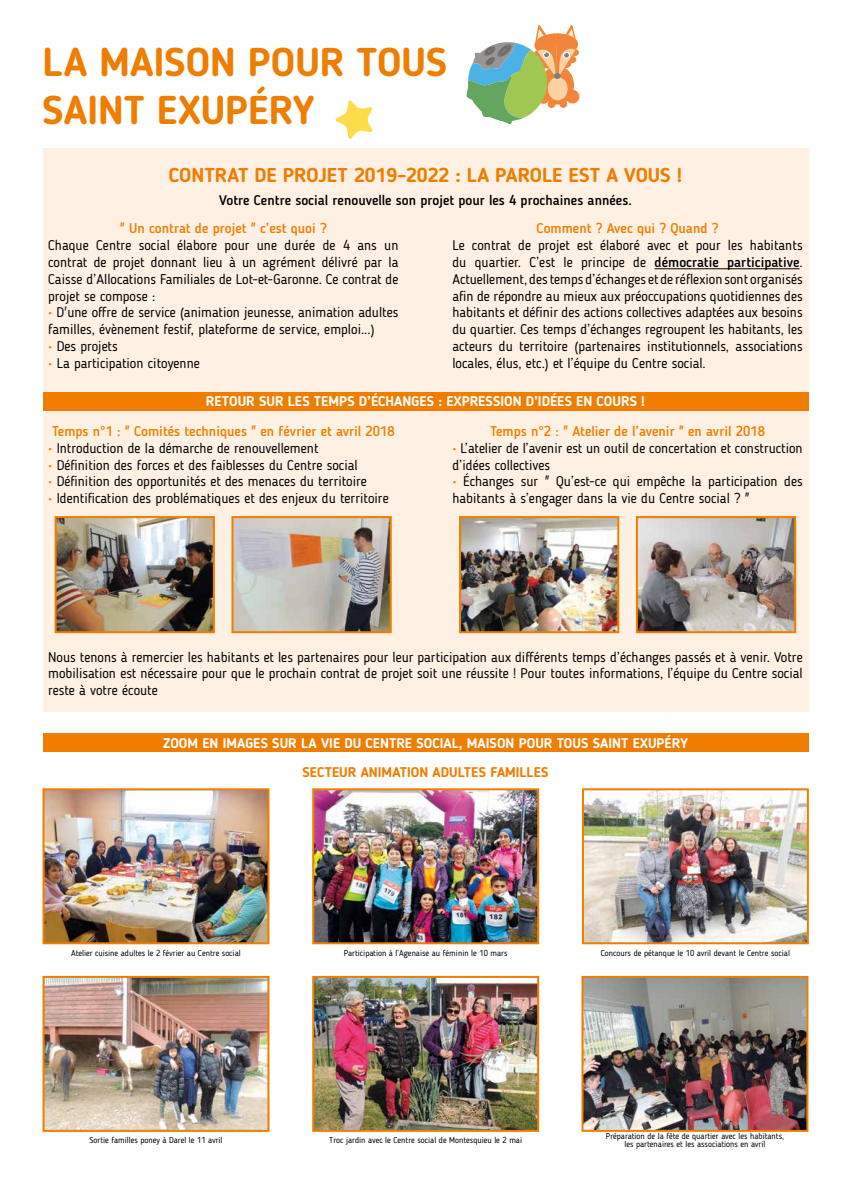
<style>
.page{position:relative;width:851px;height:1191px;background:#fff}
.page>*{position:absolute;margin:0;border:0;box-sizing:border-box;transform-origin:0 0}
.t1{font:700 40px/48px "Blogger Sans";color:#ef7d00}
.t2{font:700 20px "Blogger Sans";color:#ef7d00}
.t3{font:14px/16.8px "Blogger Sans";color:#000;text-align:justify}
.t4{font:500 14px "Blogger Sans";color:#ef7d00}
.t5{font:700 14px "Blogger Sans";color:#fff}
.t6{font:500 14px "Blogger Sans";color:#000}
.t7{font:700 14px "Blogger Sans";color:#ef7d00}
.t8{font:8.5px/8px "Blogger Sans";color:#000;text-align:center}
.s1{font-weight:500;color:#ef7d00}
.s2{font-weight:500}
</style>
<div class="page">
<div style="left:43px;top:148px;width:765px;height:564px;background:#fef1e4"></div>
<div style="left:43px;top:733px;width:765px;height:18px;background:#ef7d00"></div>
<div style="left:43px;top:392px;width:765px;height:18px;background:#ef7d00"></div>
<hr style="left:654px;top:269px;width:145px;height:1px;background:#000">
<img style="left:46px;top:791px;width:220px;height:150px">
<div style="left:43px;top:788px;width:226px;height:156px;border:2px solid #ef7d00"></div>
<img style="left:315px;top:791px;width:221px;height:150px">
<div style="left:312px;top:788px;width:227px;height:156px;border:2px solid #ef7d00"></div>
<img style="left:585px;top:791px;width:220px;height:150px">
<div style="left:582px;top:788px;width:226px;height:156px;border:2px solid #ef7d00"></div>
<img style="left:46px;top:979px;width:220px;height:149px">
<div style="left:43px;top:976px;width:226px;height:155px;border:2px solid #ef7d00"></div>
<img style="left:315px;top:979px;width:221px;height:149px">
<div style="left:312px;top:976px;width:227px;height:155px;border:2px solid #ef7d00"></div>
<img style="left:584px;top:979px;width:221px;height:149px">
<div style="left:581px;top:976px;width:227px;height:155px;border:2px solid #ef7d00"></div>
<img style="left:58px;top:519px;width:154px;height:111px">
<div style="left:55px;top:516px;width:160px;height:117px;border:2px solid #ef7d00"></div>
<img style="left:462px;top:519px;width:154px;height:111px">
<div style="left:459px;top:516px;width:160px;height:117px;border:2px solid #ef7d00"></div>
<img style="left:234px;top:519px;width:154px;height:111px">
<div style="left:231px;top:516px;width:160px;height:117px;border:2px solid #ef7d00"></div>
<img style="left:638px;top:519px;width:155px;height:111px">
<div style="left:635px;top:516px;width:161px;height:117px;border:2px solid #ef7d00"></div>
<svg style="left:466px;top:24px;width:112px;height:101px"></svg>
<svg style="left:335px;top:100px;width:38px;height:39px"></svg>
<h1 class="t1" style="left:43px;top:38px;width:406px">LA MAISON POUR TOUS<br>SAINT EXUPÉRY</h1>
<h2 class="t2" style="left:169px;top:163px;width:514px">CONTRAT DE PROJET 2019-2022 : LA PAROLE EST A VOUS !</h2>
<p class="t6" style="left:219px;top:191px;width:414px">Votre Centre social renouvelle son projet pour les 4 prochaines années.</p>
<p class="t4" style="left:120px;top:220px;width:208px">" Un contrat de projet " c’est quoi ?</p>
<p class="t3" style="left:48px;top:237px;width:352px">Chaque Centre social élabore pour une durée de 4 ans un contrat de projet donnant lieu à un agrément délivré par la Caisse d’Allocations Familiales de Lot-et-Garonne. Ce contrat de projet se compose :</p>
<p class="t3" style="left:48px;top:304px;width:352px"><span class="s1">•</span> D'une offre de service (animation jeunesse, animation adultes familles, évènement festif, plateforme de service, emploi...)</p>
<p class="t3" style="left:48px;top:338px;width:71px"><span class="s1">•</span> Des projets</p>
<p class="t3" style="left:48px;top:354px;width:153px"><span class="s1">•</span> La participation citoyenne</p>
<p class="t4" style="left:536px;top:220px;width:183px">Comment ? Avec qui ? Quand ?</p>
<p class="t3" style="left:452px;top:237px;width:352px">Le contrat de projet est élaboré avec et pour les habitants du quartier. C’est le principe de <span class="s2">démocratie participative</span>.<br>Actuellement, des temps d’échanges et de réflexion sont organisés afin de répondre au mieux aux préoccupations quotidiennes des habitants et définir des actions collectives adaptées aux besoins du quartier. Ces temps d’échanges regroupent les habitants, les acteurs du territoire (partenaires institutionnels, associations locales, élus, etc.) et l’équipe du Centre social.</p>
<p class="t5" style="left:206px;top:393px;width:440px">RETOUR SUR LES TEMPS D’ÉCHANGES : EXPRESSION D’IDÉES EN COURS !</p>
<p class="t4" style="left:52px;top:423px;width:344px">Temps n°1 : " Comités techniques " en février et avril 2018</p>
<p class="t3" style="left:48px;top:439px;width:272px"><span class="s1">•</span> Introduction de la démarche de renouvellement</p>
<p class="t3" style="left:48px;top:456px;width:311px"><span class="s1">•</span> Définition des forces et des faiblesses du Centre social</p>
<p class="t3" style="left:48px;top:473px;width:320px"><span class="s1">•</span> Définition des opportunités et des menaces du territoire</p>
<p class="t3" style="left:48px;top:490px;width:342px"><span class="s1">•</span> Identification des problématiques et des enjeux du territoire</p>
<p class="t4" style="left:490px;top:423px;width:276px">Temps n°2 : " Atelier de l’avenir " en avril 2018</p>
<p class="t3" style="left:452px;top:439px;width:352px"><span class="s1">•</span> L’atelier de l’avenir est un outil de concertation et construction d’idées collectives</p>
<p class="t3" style="left:452px;top:473px;width:352px"><span class="s1">•</span> Échanges sur " Qu’est-ce qui empêche la participation des habitants à s’engager dans la vie du Centre social ? "</p>
<p class="t3" style="left:48px;top:648px;width:756px">Nous tenons à remercier les habitants et les partenaires pour leur participation aux différents temps d’échanges passés et à venir. Votre mobilisation est nécessaire pour que le prochain contrat de projet soit une réussite ! Pour toutes informations, l’équipe du Centre social reste à votre écoute</p>
<p class="t5" style="left:163px;top:734px;width:526px">ZOOM EN IMAGES SUR LA VIE DU CENTRE SOCIAL, MAISON POUR TOUS SAINT EXUPÉRY</p>
<p class="t7" style="left:302px;top:763px;width:247px">SECTEUR ANIMATION ADULTES FAMILLES</p>
<p class="t8" style="left:71px;top:948px;width:171px">Atelier cuisine adultes le 2 février au Centre social</p>
<p class="t8" style="left:344px;top:948px;width:165px">Participation à l’Agenaise au féminin le 10 mars</p>
<p class="t8" style="left:600px;top:948px;width:190px">Concours de pétanque le 10 avril devant le Centre social</p>
<p class="t8" style="left:89px;top:1136px;width:135px">Sortie familles poney à Darel le 11 avril</p>
<p class="t8" style="left:329px;top:1136px;width:194px">Troc jardin avec le Centre social de Montesquieu le 2 mai</p>
<p class="t8" style="left:605px;top:1132px;width:180px">Préparation de la fête de quartier avec les habitants, les partenaires et les associations en avril</p>
</div>
